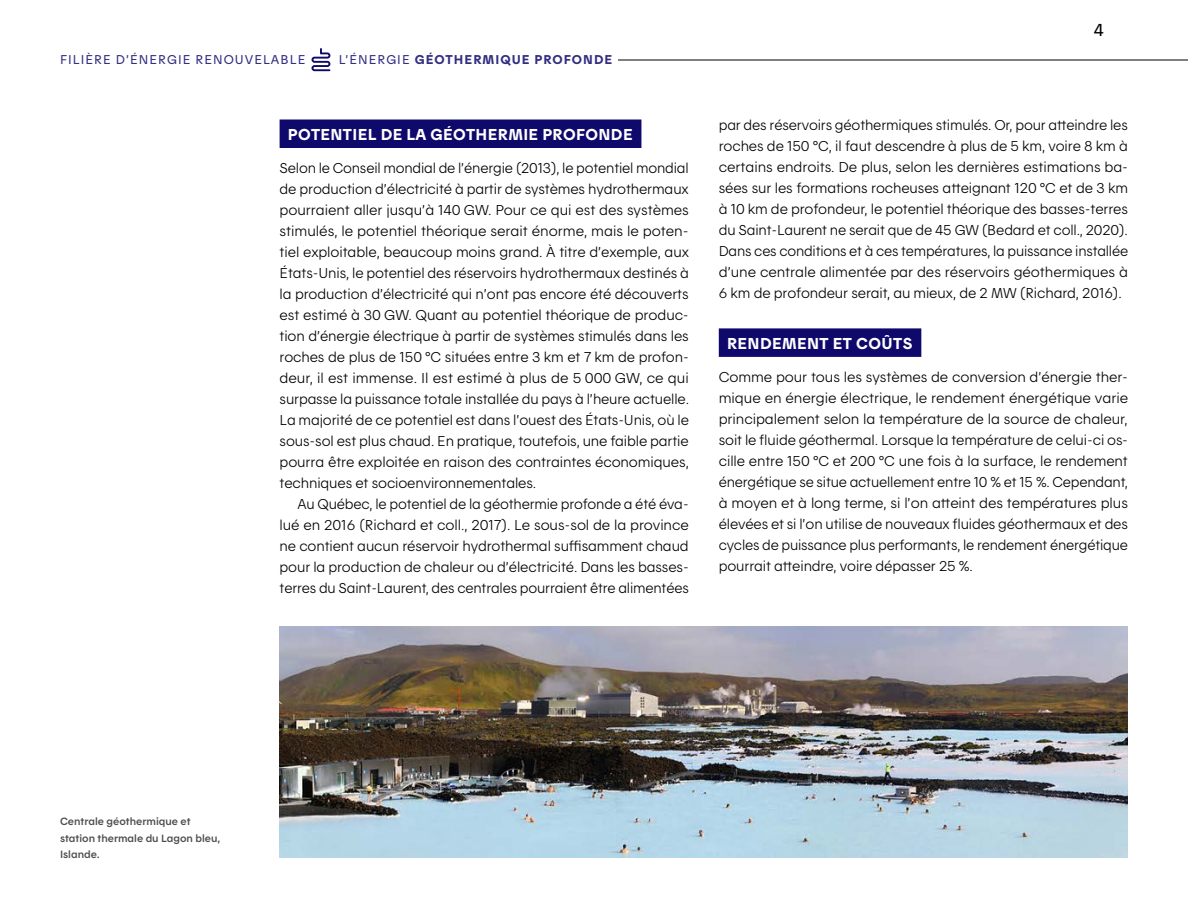
<style>
.page{position:relative;width:1188px;height:918px;background:#fff}
.page>*{position:absolute;margin:0;border:0;box-sizing:border-box;transform-origin:0 0}
.t1{font:17.25px "Hydro Quebec Normal";color:#000}
.H2_dans_bande{font:15.75px "Hydro Quebec Gras";letter-spacing:.025em;color:#fff}
.P_suivant{font:14.25px/21px "Hydro Quebec Maigre";letter-spacing:-.01em;color:#000;text-align:justify}
.t2{font:12.75px "Hydro Quebec Gras";letter-spacing:.08em;color:#332e82}
.t3{font:12.75px "Hydro Quebec Normal";letter-spacing:.08em;color:#332e82}
.t4{font:10.5px/16.5px "Hydro Quebec Demi";color:#4c4c4e}
.s1{font-family:"Hydro Quebec Normal"}
.s2{color:#0f096c}
</style>
<div class="page">
<div style="left:280px;top:119px;width:361px;height:29px;background:#0f096c"></div>
<div style="left:719px;top:328px;width:202px;height:29px;background:#0f096c"></div>
<img style="left:280px;top:627px;width:848px;height:231px">
<svg style="left:311px;top:48px;width:20px;height:24px"></svg>
<hr style="left:618px;top:60px;width:570px;height:1px;background:#000">
<p class="t3" style="left:60px;top:52px;width:247px">FILIÈRE D’ÉNERGIE RENOUVELABLE</p>
<p class="t2" style="left:339px;top:52px;width:275px"><span class="s1">L’ÉNERGIE</span> GÉOTHERMIQUE PROFONDE</p>
<h2 class="H2_dans_bande" style="left:288px;top:124px;width:355px">POTENTIEL DE LA GÉOTHERMIE PROFONDE<span class="s2">–</span></h2>
<p class="P_suivant" style="left:280px;top:158px;width:411px">Selon le Conseil mondial de l’énergie (2013), le potentiel mondial de production d’électricité à partir de systèmes hydrothermaux pourraient aller jusqu’à 140 GW. Pour ce qui est des systèmes stimulés, le potentiel théorique serait énorme, mais le poten&shy;tiel exploitable, beaucoup moins grand. À titre d’exemple, aux États-Unis, le potentiel des réservoirs hydrothermaux destinés à la production d’électricité qui n’ont pas encore été découverts est estimé à 30 GW. Quant au potentiel théorique de produc&shy;tion d’énergie électrique à partir de systèmes stimulés dans les roches de plus de 150 °C situées entre 3 km et 7 km de profon&shy;deur, il est immense. Il est estimé à plus de 5 000 GW, ce qui surpasse la puissance totale installée du pays à l’heure actuelle.<br>La majorité de ce potentiel est dans l’ouest des États-Unis, où le sous-sol est plus chaud. En pratique, toutefois, une faible partie pourra être exploitée en raison des contraintes économiques, techniques et socioenvironnementales.</p>
<p class="P_suivant" style="left:280px;top:494px;width:411px;text-indent:18px">Au Québec, le potentiel de la géothermie profonde a été éva&shy;lué en 2016 (Richard et coll., 2017). Le sous-sol de la province ne contient aucun réservoir hydrothermal suffisamment chaud pour la production de chaleur ou d’électricité. Dans les basses&shy;terres du Saint-Laurent, des centrales pourraient être alimentées</p>
<p class="t1" style="left:1093px;top:19px;width:12px">4</p>
<p class="P_suivant" style="left:719px;top:115px;width:411px">par des réservoirs géothermiques stimulés. Or, pour atteindre les roches de 150 °C, il faut descendre à plus de 5 km, voire 8 km à certains endroits. De plus, selon les dernières estimations ba&shy;sées sur les formations rocheuses atteignant 120 °C et de 3 km à 10 km de profondeur, le potentiel théorique des basses-terres du Saint-Laurent ne serait que de 45 GW (Bedard et coll., 2020).<br>Dans ces conditions et à ces températures, la puissance installée d’une centrale alimentée par des réservoirs géothermiques à 6 km de profondeur serait, au mieux, de 2 MW (Richard, 2016).</p>
<h2 class="H2_dans_bande" style="left:727px;top:333px;width:187px">RENDEMENT ET COÛTS</h2>
<p class="P_suivant" style="left:719px;top:367px;width:411px">Comme pour tous les systèmes de conversion d’énergie ther&shy;mique en énergie électrique, le rendement énergétique varie principalement selon la température de la source de chaleur, soit le fluide géothermal. Lorsque la température de celui-ci os&shy;cille entre 150 °C et 200 °C une fois à la surface, le rendement énergétique se situe actuellement entre 10 % et 15 %. Cependant, à moyen et à long terme, si l’on atteint des températures plus élevées et si l’on utilise de nouveaux fluides géothermaux et des cycles de puissance plus performants, le rendement énergétique pourrait atteindre, voire dépasser 25 %.</p>
<p class="t4" style="left:60px;top:813px;width:162px">Centrale géothermique et station thermale du Lagon bleu,<br>Islande.</p>
</div>
